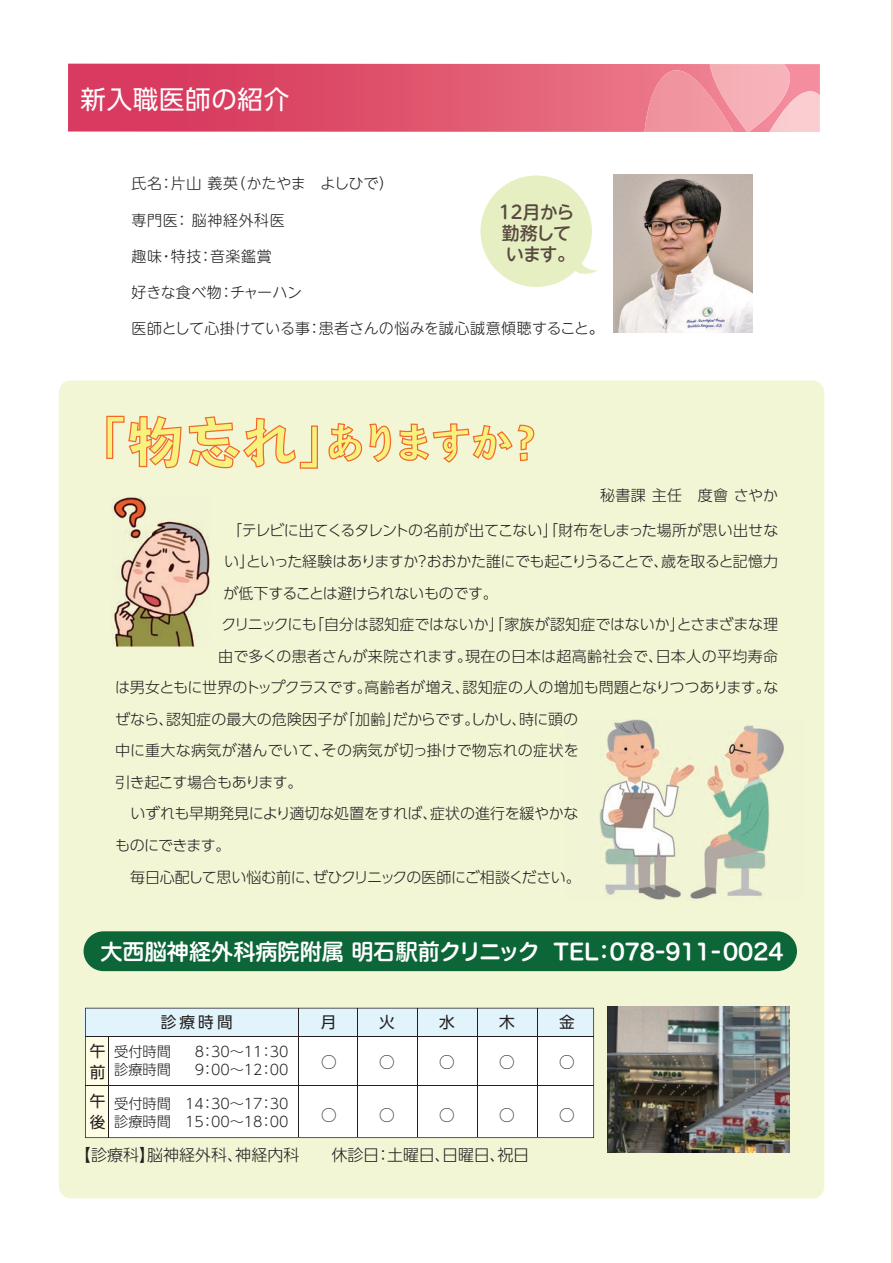
<style>
.page{position:relative;width:893px;height:1263px;background:#fff}
.page>*{position:absolute;margin:0;border:0;box-sizing:border-box;transform-origin:0 0}
.t1{font:57.45px "TBC Go Std Ex Bold 90 pv RKSJ H";color:#f7f27f}
.t2{font:43.05px "TBC Go Std Ex Bold 90 pv RKSJ H";letter-spacing:-.16em;color:#f7f27f}
.t3{font:25.5px "UD Shin Go Pro Regular 90 pv RKSJ H";letter-spacing:.025em;color:#fff}
.t4{font:22.2px "Hira Maru Std W6 90 pv RKSJ H";color:#fff}
.t5{font:18px/21px "UD Shin M Go Pro Medium 90 pv RKSJ H";letter-spacing:-.055em;color:#594a41}
.t6{font:16.05px "UD Shin Go Pro Light 90 pv RKSJ H";color:#231f20}
.t7{font:15.6px "Koz Go Pr 6 N Regular 90 pv RKSJ H";color:#231f20}
.t8{font:15.6px "UD Shin Go Pro Regular 90 pv RKSJ H";color:#231f20}
.t9{font:15.6px/20.9px "UD Shin Go Pro Regular 90 pv RKSJ V";color:#231f20}
.t10{font:15px/31.5px "UD Shin Go Pro Light 90 pv RKSJ H";letter-spacing:-.01em;color:#231f20}
.t11{font:15px "UD Shin M Go Pro Light 90 pv RKSJ H";letter-spacing:.015em;color:#231f20}
.t12{font:15px "UD Shin Go Pro Light 90 pv RKSJ H";letter-spacing:-.04em;color:#231f20}
.t13{font:15px "UD Shin Go Pro Light 90 pv RKSJ H";letter-spacing:.025em;color:#231f20}
.t14{font:15px "UD Shin Go Pro Light 90 pv RKSJ H";letter-spacing:-.065em;color:#231f20}
.t15{font:15px "UD Shin Go Pro Light 90 pv RKSJ H";letter-spacing:-.045em;color:#231f20}
.t16{font:15px "UD Shin Go Pro Light 90 pv RKSJ H";letter-spacing:.03em;color:#231f20}
.t17{font:15px "UD Shin Go Pro Light 90 pv RKSJ H";letter-spacing:-.03em;color:#231f20}
.t18{font:15px "UD Shin Go Pro Light 90 pv RKSJ H";letter-spacing:.01em;color:#231f20}
.t19{font:15px "UD Shin M Go Pro Light 90 pv RKSJ H";letter-spacing:-.01em;color:#231f20}
.t20{font:15px "UD Shin M Go Pro Light 90 pv RKSJ H";letter-spacing:-.025em;color:#231f20}
.t21{font:15px "UD Shin Go Pro Light 90 pv RKSJ H";letter-spacing:-.11em;color:#231f20}
.t22{font:15px "UD Shin Go Pro Light 90 pv RKSJ H";letter-spacing:-.05em;color:#231f20}
.t23{font:14.25px "UD Shin Go Pro Light 90 pv RKSJ H";color:#231f20}
</style>
<div class="page">
<div style="left:59px;top:380px;width:765px;height:818px;background:#f2f6d5;border-radius:12px"></div>
<hr style="left:891px;top:0;width:2px;height:1263px;background:#fcd5c8">
<svg style="left:68px;top:64px;width:576px;height:68px;background:#de506c"></svg>
<svg style="left:644px;top:64px;width:176px;height:68px;background:#f39faa"></svg>
<div style="left:84px;top:931px;width:713px;height:40px;background:#0c6638;border-radius:20px"></div>
<img style="left:608px;top:1006px;width:181px;height:146px">
<svg style="left:85px;top:1008px;width:509px;height:130px;background:#f0f3f4"></svg>
<img style="left:599px;top:720px;width:187px;height:180px">
<div style="left:480px;top:175px;width:112px;height:112px;background:#e6efc1;border-radius:50%"></div>
<img style="left:613px;top:175px;width:139px;height:158px">
<svg style="left:573px;top:260px;width:25px;height:14px"></svg>
<svg style="left:106px;top:415px;width:76px;height:54px"></svg>
<svg style="left:188px;top:416px;width:130px;height:53px"></svg>
<svg style="left:328px;top:423px;width:64px;height:40px"></svg>
<svg style="left:399px;top:423px;width:136px;height:40px"></svg>
<img style="left:112px;top:497px;width:98px;height:149px">
<img style="left:207px;top:617px;width:3px;height:15px">
<h3 class="t3" style="left:81px;top:78px;width:210px">新入職医師の紹介</h3>
<p class="t20" style="left:231px;top:172px;width:164px">（かたやま　よしひで(</p>
<p class="t11" style="left:171px;top:172px;width:69px">片山義英</p>
<p class="t11" style="left:132px;top:172px;width:32px">氏名</p>
<p class="t11" style="left:159px;top:172px;width:17px">：</p>
<p class="t11" style="left:175px;top:208px;width:112px">：脳神経外科医</p>
<p class="t11" style="left:132px;top:208px;width:48px">専門医</p>
<p class="t11" style="left:210px;top:244px;width:63px">音楽鑑賞</p>
<p class="t11" style="left:171px;top:244px;width:32px">特技</p>
<p class="t11" style="left:132px;top:244px;width:32px">趣味</p>
<p class="t11" style="left:198px;top:244px;width:17px">：</p>
<p class="t11" style="left:159px;top:244px;width:17px">・</p>
<p class="t11" style="left:132px;top:280px;width:92px">好きな食べ物</p>
<p class="t11" style="left:230px;top:280px;width:74px">チャーハン</p>
<p class="t11" style="left:219px;top:280px;width:17px">：</p>
<p class="t5" style="left:499px;top:201px;width:78px">12月から勤務しています。</p>
<p class="t11" style="left:319px;top:316px;width:287px">患者さんの悩みを誠心誠意傾聴すること。</p>
<p class="t19" style="left:132px;top:316px;width:180px">医師として心掛けている事</p>
<p class="t11" style="left:307px;top:316px;width:17px">：</p>
<h1 class="t1" style="left:69px;top:397px;width:287px">「物忘れ」</h1>
<h2 class="t2" style="left:324px;top:408px;width:191px">ありますか</h2>
<h2 class="t2" style="left:504px;top:408px;width:45px">?</h2>
<p class="t13" style="left:600px;top:483px;width:179px">秘書課主任　度會さやか</p>
<p class="t10" style="left:219px;top:514px;width:561px;text-align:right">　「テレビに出てくるタレントの名前が出てこない」「財布をしまった場所が思い出せな歳を取ると記憶力</p>
<p class="t10" style="left:224px;top:545px;width:276px">い」<br>が低下することは避けられないものです。</p>
<p class="t12" style="left:427px;top:549px;width:243px">おおかた誰にでも起こりうることで、</p>
<p class="t12" style="left:246px;top:549px;width:174px">といった経験はありますか</p>
<p class="t10" style="left:415px;top:545px;width:17px">？</p>
<p class="t10" style="left:309px;top:608px;width:377px">「自分は認知症ではないか」「家族が認知症ではないか」</p>
<p class="t12" style="left:677px;top:612px;width:103px">とさまざまな理</p>
<p class="t21" style="left:207px;top:612px;width:111px">　クリニックにも</p>
<p class="t10" style="left:463px;top:640px;width:317px;text-indent:-244px">由で多くの患者さんが来院されます。<br>認知症の人の増加も問題となりつつありますな。</p>
<p class="t13" style="left:656px;top:644px;width:124px">日本人の平均寿命</p>
<p class="t13" style="left:465px;top:644px;width:200px">現在の日本は超高齢社会で、</p>
<p class="t15" style="left:115px;top:675px;width:258px">は男女ともに世界のトップクラスです。</p>
<p class="t10" style="left:365px;top:671px;width:107px">高齢者が増え、</p>
<p class="t18" style="left:166px;top:707px;width:183px">認知症の最大の危険因子が</p>
<p class="t10" style="left:115px;top:703px;width:60px">ぜなら、</p>
<p class="t17" style="left:393px;top:707px;width:187px">だからですしかし時に頭の</p>
<p class="t10" style="left:340px;top:703px;width:62px">「加齢」</p>
<p class="t10" style="left:465px;top:703px;width:17px">。</p>
<p class="t10" style="left:511px;top:703px;width:17px">、</p>
<p class="t10" style="left:115px;top:734px;width:215px">中に重大な病気が潜んでいて、引き起こす場合もあります。</p>
<p class="t16" style="left:322px;top:738px;width:259px">その病気が切っ掛けで物忘れの症状を</p>
<p class="t10" style="left:115px;top:797px;width:324px">　いずれも早期発見により適切な処置をすれば、</p>
<p class="t22" style="left:115px;top:833px;width:117px">ものにできます。</p>
<p class="t14" style="left:313px;top:865px;width:270px">ぜひクリニックの医師にご相談ください。</p>
<p class="t10" style="left:430px;top:797px;width:150px">症状の進行を緩やかな</p>
<p class="t10" style="left:115px;top:860px;width:206px">　毎日心配して思い悩む前に、</p>
<h3 class="t4" style="left:100px;top:935px;width:441px">大西脳神経外科病院附属明石駅前クリニック</h3>
<h3 class="t4" style="left:593px;top:935px;width:192px">：078-911-0024</h3>
<h3 class="t4" style="left:553px;top:935px;width:47px">TEL</h3>
<p class="t9" style="left:90px;top:1040px;width:17px">午前</p>
<p class="t9" style="left:90px;top:1090px;width:17px">午後</p>
<p class="t8" style="left:161px;top:1010px;width:73px">診療時間</p>
<p class="t23" style="left:114px;top:1040px;width:58px">受付時間</p>
<p class="t23" style="left:195px;top:1040px;width:95px">8：30~11：30</p>
<p class="t23" style="left:114px;top:1058px;width:58px">診療時間</p>
<p class="t23" style="left:195px;top:1058px;width:95px">9：00~12：00</p>
<p class="t23" style="left:114px;top:1092px;width:58px">受付時間</p>
<p class="t23" style="left:185px;top:1092px;width:105px">14：30~17：30</p>
<p class="t23" style="left:114px;top:1110px;width:58px">診療時間</p>
<p class="t23" style="left:185px;top:1110px;width:105px">15：00~18：00</p>
<p class="t8" style="left:321px;top:1010px;width:17px">月</p>
<p class="t7" style="left:321px;top:1054px;width:17px">○</p>
<p class="t7" style="left:321px;top:1106px;width:17px">○</p>
<p class="t8" style="left:379px;top:1010px;width:17px">火</p>
<p class="t7" style="left:379px;top:1054px;width:17px">○</p>
<p class="t7" style="left:379px;top:1106px;width:17px">○</p>
<p class="t8" style="left:439px;top:1010px;width:17px">水</p>
<p class="t7" style="left:439px;top:1054px;width:17px">○</p>
<p class="t7" style="left:439px;top:1106px;width:17px">○</p>
<p class="t8" style="left:499px;top:1010px;width:17px">木</p>
<p class="t7" style="left:499px;top:1054px;width:17px">○</p>
<p class="t7" style="left:499px;top:1106px;width:17px">○</p>
<p class="t6" style="left:75px;top:1142px;width:82px">【診療科】</p>
<p class="t6" style="left:147px;top:1142px;width:98px">脳神経外科、</p>
<p class="t6" style="left:235px;top:1142px;width:146px">神経内科　　休診日</p>
<p class="t6" style="left:497px;top:1142px;width:33px">祝日</p>
<p class="t6" style="left:387px;top:1142px;width:65px">土曜日、</p>
<p class="t6" style="left:442px;top:1142px;width:65px">日曜日、</p>
<p class="t6" style="left:375px;top:1142px;width:18px">：</p>
<p class="t8" style="left:559px;top:1010px;width:17px">金</p>
<p class="t7" style="left:559px;top:1054px;width:17px">○</p>
<p class="t7" style="left:559px;top:1106px;width:17px">○</p>
</div>
